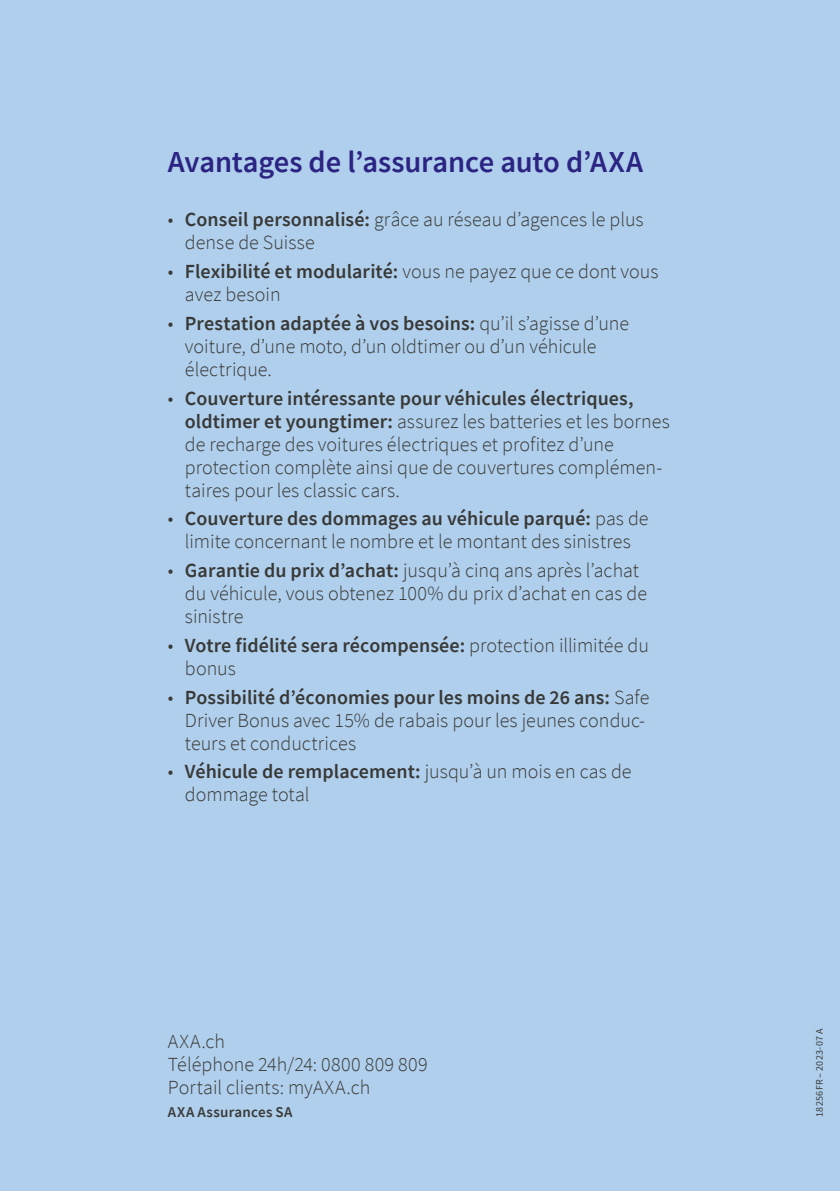
<style>
.page{position:relative;width:840px;height:1191px;background:#fff}
.page>*{position:absolute;margin:0;border:0;box-sizing:border-box;transform-origin:0 0}
.t1{font:600 30.4px "Source Sans Pro";letter-spacing:-.005em;color:#2c2483}
.t2{font:300 20px/23px "Source Sans Pro";color:#383937}
.t3{font:600 20px/23px "Source Sans Pro";letter-spacing:.005em;color:#383937}
.t4{font:600 15px "Source Sans Pro";letter-spacing:.02em;color:#383937}
.t5{font:10px "Source Sans Pro";letter-spacing:.025em;color:#383937}
.s1{font-weight:600}
.s2{font-weight:300}
</style>
<div class="page">
<div style="left:0;top:0;width:839px;height:1191px;background:#b0cfec"></div>
<h1 class="t1" style="left:168px;top:142px;width:476px">Avantages de l’assurance auto d’AXA</h1>
<p class="t2" style="left:185px;top:208px;width:460px;text-indent:-17px">• <span class="s1">Conseil personnalisé:</span> grâce au réseau d’agences le plus dense de Suisse</p>
<p class="t2" style="left:185px;top:260px;width:475px;text-indent:-17px">• <span class="s1">Flexibilité et modularité:</span> vous ne payez que ce dont vous avez besoin</p>
<p class="t2" style="left:185px;top:312px;width:445px;text-indent:-17px">• <span class="s1">Prestation adaptée à vos besoins:</span> qu’il s’agisse d’une voiture, d’une moto, d’un oldtimer ou d’un véhicule électrique.</p>
<p class="t2" style="left:185px;top:386px;width:486px;text-indent:-17px">• <span class="s1">Couverture intéressante pour véhicules électriques, oldtimer et youngtimer:</span> assurez les batteries et les bornes de recharge des voitures électriques et profitez d’une protection complète ainsi que de couvertures complémen&shy;taires pour les classic cars.</p>
<p class="t2" style="left:168px;top:507px;width:482px;text-align:center">• <span class="s1">Couverture des dommages au véhicule parqué:</span> pas de limite concernant le nombre et le montant des sinistres</p>
<p class="t2" style="left:185px;top:559px;width:463px;text-indent:-17px">• <span class="s1">Garantie du prix d’achat:</span> jusqu’à cinq ans après l’achat du véhicule, vous obtenez 100% du prix d’achat en cas de sinistre</p>
<p class="t3" style="left:185px;top:633px;width:465px;text-indent:-17px"><span class="s2">•</span> Votre fidélité sera récompensée: <span class="s2">protection illimitée du bonus</span></p>
<p class="t2" style="left:185px;top:685px;width:465px;text-indent:-17px">• <span class="s1">Possibilité d’économies pour les moins de 26 ans:</span> Safe<br>Driver Bonus avec 15% de rabais pour les jeunes conduc&shy;teurs et conductrices</p>
<p class="t2" style="left:185px;top:760px;width:448px;text-indent:-17px">• <span class="s1">Véhicule de remplacement:</span> jusqu’à un mois en cas de dommage total</p>
<p class="t2" style="left:168px;top:1029px;width:261px">AXA.ch<br>Téléphone 24h/24: 0800 809 809<br>Portail clients: myAXA.ch</p>
<p class="t4" style="left:168px;top:1101px;width:126px">AXA Assurances SA</p>
<p class="t5" style="left:812px;top:1116px;width:90px;rotate:-90deg">18256FR – 2023-07 A</p>
</div>
